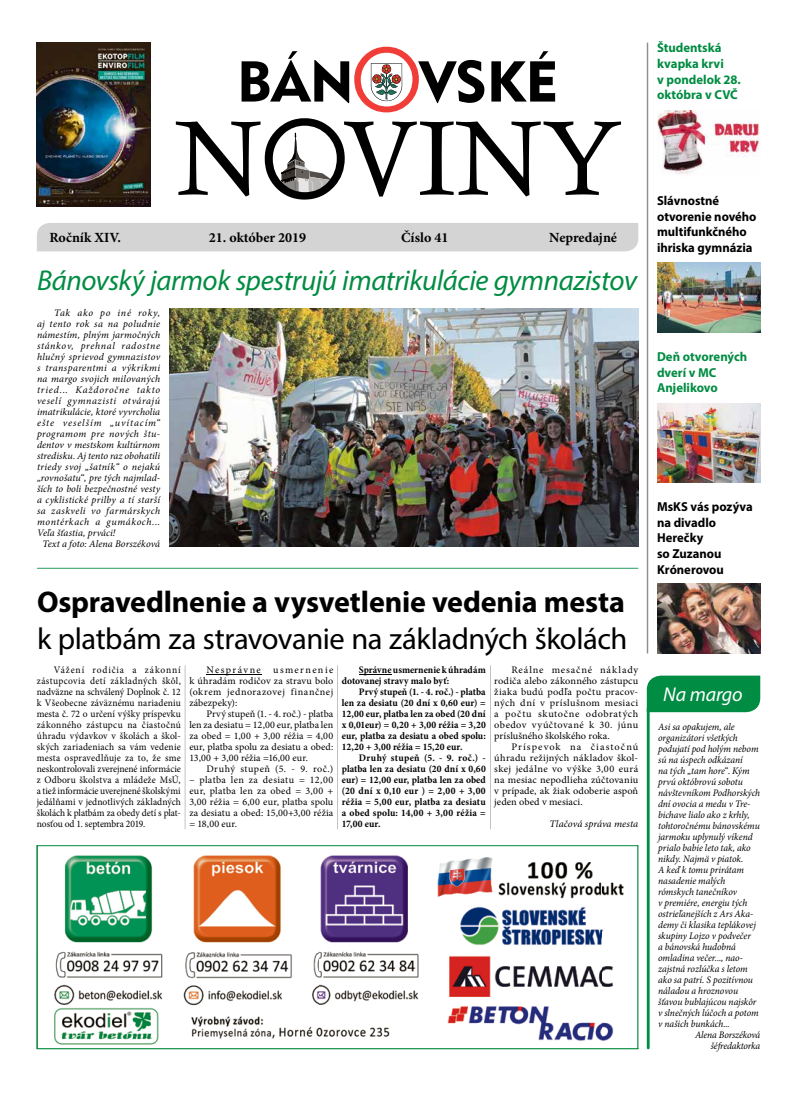
<style>
.page{position:relative;width:800px;height:1106px;background:#fff}
.page>*{position:absolute;margin:0;border:0;box-sizing:border-box;transform-origin:0 0}
.t1{font:30.5px "Myriad Pro";letter-spacing:-.015em;color:#000}
.t2{font:700 30px "Myriad Pro";letter-spacing:-.005em;color:#000}
.t3{font:italic 28.8px "Myriad Pro";letter-spacing:-.015em;color:#008c42}
.t4{font:italic 20px "Myriad Pro";letter-spacing:-.01em;color:#fff}
.t5{font:700 14px "Minion Pro";color:#000}
.t6{font:700 13px/15.6px "Myriad Pro";color:#000}
.t7{font:700 13px/15.6px "Myriad Pro";color:#008c42}
.t8{font:10px/11px "Minion Pro";letter-spacing:.01em;color:#000;text-align:justify}
.t9{font:italic 10px/11px "Minion Pro";letter-spacing:.005em;color:#000;scale:.96 1}
.t10{font:10px/11px "Minion Pro";letter-spacing:.01em;color:#000;text-align:justify;scale:.95 1}
.t11{font:700 10px/11px "Minion Pro";letter-spacing:.01em;color:#000;text-align:justify;scale:.96 1}
.t12{font:italic 10px "Minion Pro";letter-spacing:.005em;color:#000}
.t13{font:italic 10px "Minion Pro";letter-spacing:.025em;color:#000}
.t14{font:italic 10px "Minion Pro";letter-spacing:.035em;color:#000}
.t15{font:italic 10px/11px "Minion Pro";letter-spacing:-.015em;color:#000;text-align:right;scale:.96 1}
.t16{font:italic 10px "Minion Pro";letter-spacing:.03em;color:#000}
.t17{font:italic 10px "Minion Pro";letter-spacing:.06em;color:#000}
.t18{font:italic 10px "Minion Pro";letter-spacing:.065em;color:#000}
.t19{font:italic 10px "Minion Pro";letter-spacing:.04em;color:#000}
.t20{font:italic 10px "Minion Pro";letter-spacing:.08em;color:#000}
.t21{font:italic 10px "Minion Pro";letter-spacing:.045em;color:#000}
.t22{font:10px "Minion Pro";letter-spacing:.045em;color:#000}
.t23{font:italic 10px "Minion Pro";letter-spacing:.09em;color:#000}
.t24{font:italic 10px "Minion Pro";letter-spacing:.055em;color:#000}
.t25{font:italic 10px "Minion Pro";letter-spacing:.07em;color:#000}
</style>
<div class="page">
<img style="left:37px;top:43px;width:113px;height:163px">
<svg style="left:176px;top:118px;width:445px;height:82px"></svg>
<svg style="left:241px;top:47px;width:314px;height:65px"></svg>
<div style="left:37px;top:223px;width:601px;height:28px;background:#d5d4d4"></div>
<hr style="left:646px;top:43px;width:2px;height:610px;background:#8f8c89">
<div style="left:646px;top:675px;width:114px;height:37px;background:#008c42"></div>
<hr style="left:646px;top:707px;width:3px;height:342px;background:#008c42">
<hr style="left:37px;top:568px;width:601px;height:1px;background:#008c42">
<img style="left:657px;top:111px;width:103px;height:63px">
<img style="left:657px;top:263px;width:103px;height:70px">
<img style="left:657px;top:403px;width:103px;height:80px">
<hr style="left:206px;top:674px;width:56px;height:1px;background:#000">
<hr style="left:359px;top:674px;width:32px;height:1px;background:#000">
<img style="left:170px;top:308px;width:468px;height:238px">
<img style="left:657px;top:583px;width:103px;height:70px">
<svg style="left:37px;top:845px;width:601px;height:204px"></svg>
<hr style="left:185px;top:665px;width:1px;height:164px;background:#bab9b8">
<hr style="left:337px;top:665px;width:1px;height:164px;background:#bab9b8">
<hr style="left:490px;top:665px;width:1px;height:164px;background:#bab9b8">
<h3 class="t7" style="left:657px;top:40px;width:85px">Študentská kvapka krvi<br>v pondelok 28. októbra v CVČ</h3>
<h3 class="t5" style="left:49px;top:228px;width:73px">Ročník XIV.</h3>
<h3 class="t5" style="left:209px;top:228px;width:99px">21. október 2019</h3>
<h3 class="t5" style="left:401px;top:228px;width:49px">Číslo 41</h3>
<h3 class="t5" style="left:549px;top:228px;width:69px">Nepredajné</h3>
<h3 class="t3" style="left:37px;top:263px;width:601px">Bánovský jarmok spestrujú imatrikulácie gymnazistov</h3>
<p class="t25" style="left:54px;top:305px;width:108px">Tak ako po iné roky,</p>
<p class="t14" style="left:37px;top:316px;width:125px">aj tento rok sa na poludnie</p>
<p class="t12" style="left:37px;top:327px;width:125px">námestím, plným jarmočných</p>
<p class="t18" style="left:37px;top:338px;width:125px">stánkov, prehnal radostne</p>
<p class="t16" style="left:37px;top:349px;width:125px">hlučný sprievod gymnazistov</p>
<p class="t19" style="left:37px;top:360px;width:125px">s transparentmi a výkrikmi</p>
<p class="t12" style="left:37px;top:371px;width:125px">na margo svojich milovaných</p>
<p class="t20" style="left:37px;top:382px;width:125px">tried... Každoročne takto</p>
<p class="t17" style="left:37px;top:393px;width:125px">veselí gymnazisti otvárajú</p>
<p class="t12" style="left:37px;top:404px;width:125px">imatrikulácie, ktoré vyvrcholia</p>
<p class="t23" style="left:37px;top:415px;width:125px">ešte veselším „uvítacím“</p>
<p class="t14" style="left:37px;top:426px;width:125px">programom pre nových štu-</p>
<p class="t12" style="left:37px;top:437px;width:125px">dentov v mestskom kultúrnom</p>
<p class="t12" style="left:37px;top:448px;width:125px">stredisku. Aj tento raz obohatili</p>
<p class="t13" style="left:37px;top:459px;width:125px">triedy svoj „šatník“ o nejakú</p>
<p class="t12" style="left:37px;top:470px;width:125px">„rovnošatu“, pre tých najmlad-</p>
<p class="t12" style="left:37px;top:481px;width:125px">ších to boli bezpečnostné vesty</p>
<p class="t13" style="left:37px;top:492px;width:125px">a cyklistické prilby a tí starší</p>
<p class="t21" style="left:37px;top:503px;width:125px">sa zaskveli vo farmárskych</p>
<p class="t24" style="left:37px;top:514px;width:125px">montérkach a gumákoch...</p>
<p class="t12" style="left:37px;top:525px;width:80px">Veľa šťastia, prváci!</p>
<p class="t12" style="left:42px;top:536px;width:119px">Text a foto: Alena Borszéková</p>
<h2 class="t2" style="left:37px;top:582px;width:589px">Ospravedlnenie a vysvetlenie vedenia mesta</h2>
<h1 class="t1" style="left:37px;top:620px;width:591px">k platbám za stravovanie na základných školách</h1>
<p class="t10" style="left:37px;top:664px;width:153px;text-indent:17px">Vážení rodičia a zákonní zástupcovia detí základných škôl, nadväzne na schválený Doplnok č. 12 k Všeobecne záväznému nariadeniu mesta č. 72 o určení výšky príspevku zákonného zástupcu na čiastočnú úhradu výdavkov v školách a škol&shy;ských zariadeniach sa vám vedenie mesta ospravedlňuje za to, že sme neskontrolovali zverejnené informácie z Odboru školstva a mládeže MsÚ, a tiež informácie uverejnené školskými jedálňami v jednotlivých základných školách k platbám za obedy detí s plat&shy;nosťou od 1. septembra 2019.</p>
<p class="t8" style="left:189px;top:664px;width:145px;text-indent:17px">Nesprávne usmernenie k úhradám rodičov za stravu bolo (okrem jednorazovej finančnej zábezpeky):</p>
<p class="t8" style="left:189px;top:708px;width:145px;text-indent:17px">Prvý stupeň (1. - 4. roč.) - platba len za desiatu = 12,00 eur, platba len za obed = 1,00 + 3,00 réžia = 4,00 eur, platba spolu za desiatu a obed:<br>13,00 + 3,00 réžia =16,00 eur.</p>
<p class="t22" style="left:206px;top:762px;width:128px">Druhý stupeň (5. - 9. roč.)</p>
<p class="t8" style="left:189px;top:774px;width:145px">– platba len za desiatu = 12,00 eur, platba len za obed = 3,00 + 3,00 réžia = 6,00 eur, platba spolu za desiatu a obed: 15,00+3,00 réžia = 18,00 eur.</p>
<p class="t11" style="left:342px;top:664px;width:151px;text-indent:17px">Správne usmernenie k úhradám dotovanej stravy malo byť:</p>
<p class="t11" style="left:342px;top:686px;width:151px;text-indent:17px">Prvý stupeň (1. - 4. roč.) - platba len za desiatu (20 dní x 0,60 eur) = 12,00 eur, platba len za obed (20 dní x 0,01eur) = 0,20 + 3,00 réžia = 3,20 eur, platba za desiatu a obed spolu:<br>12,20 + 3,00 réžia = 15,20 eur.</p>
<p class="t11" style="left:342px;top:752px;width:151px;text-indent:17px">Druhý stupeň (5. - 9. roč.) - platba len za desiatu (20 dní x 0,60 eur) = 12,00 eur, platba len za obed (20 dní x 0,10 eur ) = 2,00 + 3,00 réžia = 5,00 eur, platba za desiatu a obed spolu: 14,00 + 3,00 réžia = 17,00 eur.</p>
<p class="t8" style="left:494px;top:664px;width:145px;text-indent:17px">Reálne mesačné náklady rodiča alebo zákonného zástupcu žiaka budú podľa počtu pracov&shy;ných dní v príslušnom mesiaci a počtu skutočne odobratých obedov vyúčtované k 30. júnu príslušného školského roka.</p>
<p class="t8" style="left:494px;top:741px;width:145px;text-indent:17px">Príspevok na čiastočnú úhradu režijných nákladov škol&shy;skej jedálne vo výške 3,00 eurá na mesiac nepodlieha zúčtovaniu v prípade, ak žiak odoberie aspoň jeden obed v mesiaci.</p>
<p class="t12" style="left:549px;top:817px;width:90px">Tlačová správa mesta</p>
<h3 class="t6" style="left:657px;top:192px;width:101px">Slávnostné otvorenie nového multifunkčného ihriska gymnázia</h3>
<h3 class="t7" style="left:657px;top:348px;width:92px">Deň otvorených dverí v MC<br>Anjelikovo</h3>
<h3 class="t6" style="left:657px;top:498px;width:97px">MsKS vás pozýva na divadlo<br>Herečky<br>so Zuzanou<br>Krónerovou</h3>
<h3 class="t4" style="left:663px;top:682px;width:81px">Na margo</h3>
<p class="t9" style="left:658px;top:721px;width:108px">Asi sa opakujem, ale organizátori všetkých podujatí pod holým nebom sú na úspech odkázaní<br>na tých „tam hore“. Kým prvú októbrovú sobotu návštevníkom Podhorských dní ovocia a medu v Tre&shy;bichave lialo ako z krhly, tohtoročnému bánovskému jarmoku uplynulý víkend prialo babie leto tak, ako nikdy. Najmä v piatok.<br>A keď k tomu prirátam nasadenie malých rómskych tanečníkov<br>v premiére, energiu tých ostrieľanejších z Ars Aka&shy;demy či klasika teplákovej skupiny Lojzo v podvečer<br>a bánovská hudobná omladina večer..., nao&shy;zajstná rozlúčka s letom ako sa patrí. S pozitívnou náladou a hroznovou šťavou bublajúcou najskôr v slnečných lúčoch a potom v našich bunkách...</p>
<p class="t15" style="left:695px;top:1029px;width:69px">Alena Borszéková šéfredaktorka</p>
</div>
